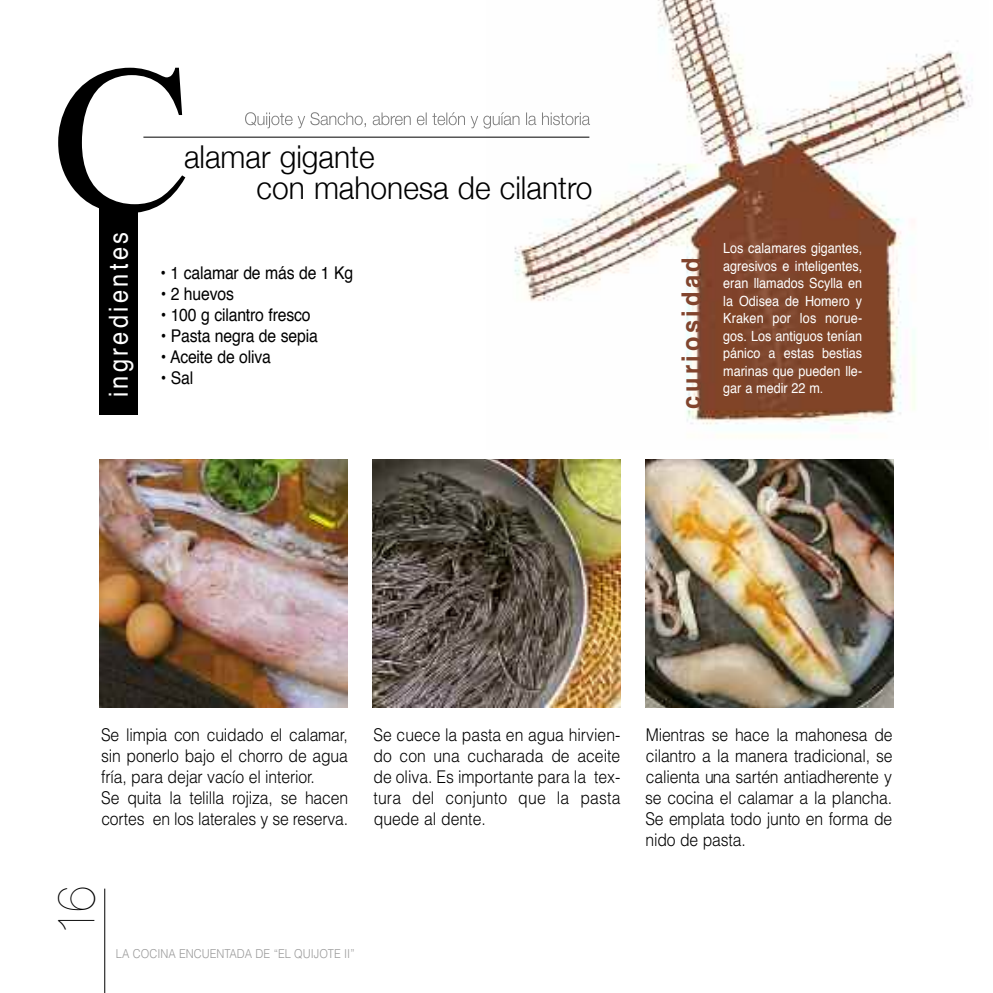
<style>
.page{position:relative;width:993px;height:993px;background:#fff}
.page>*{position:absolute;margin:0;border:0;box-sizing:border-box;transform-origin:0 0}
.t1{font:210px "Times New Roman";color:#000}
.t2{font:200 52.5px "Helvetica Neue";color:#000;scale:.9 1}
.t3{font:300 31.5px "Helvetica Neue";color:#000;scale:.95 1}
.t4{font:26.25px "Helvetica";letter-spacing:.14em;color:#fff;scale:.9 1}
.t5{font:700 26.25px "Helvetica";letter-spacing:.15em;color:#81442d;scale:.9 1}
.t6{font:300 17.5px/21px "Helvetica";letter-spacing:-.01em;color:#000;text-align:justify;scale:.9 1}
.t7{font:17.5px "Helvetica";letter-spacing:-.01em;color:#000;scale:.9 1}
.t8{font:14px/17.5px "Helvetica";color:#fff;text-align:justify;scale:.9 1}
.t9{font:300 12.25px "Helvetica";color:#999;scale:.9 1}
</style>
<div class="page">
<img style="left:486px;top:0;width:487px;height:428px">
<svg style="left:245px;top:112px;width:47px;height:16px"></svg>
<img style="left:501px;top:112px;width:89px;height:13px">
<div style="left:99px;top:207px;width:39px;height:208px;background:#000"></div>
<hr style="left:143px;top:137px;width:446px;height:1px;background:#000">
<hr style="left:104px;top:888px;width:1px;height:104px;background:#000">
<img style="left:99px;top:459px;width:248px;height:248px">
<img style="left:372px;top:459px;width:248px;height:248px">
<img style="left:645px;top:459px;width:248px;height:248px">
<h1 class="t1" style="left:50px;top:23px;width:144px">C</h1>
<h3 class="t3" style="left:184px;top:137px;width:202px">alamar gigante</h3>
<h3 class="t3" style="left:256px;top:168px;width:355px">con mahonesa de cilantro</h3>
<h3 class="t4" style="left:108px;top:397px;width:185px;rotate:-90deg">ingredientes</h3>
<p class="t7" style="left:160px;top:265px;width:215px">• 1 calamar de más de 1 Kg</p>
<p class="t7" style="left:161px;top:286px;width:83px">• 2 huevos</p>
<p class="t7" style="left:161px;top:307px;width:168px">• 100 g cilantro fresco</p>
<p class="t7" style="left:161px;top:328px;width:176px">• Pasta negra de sepia</p>
<p class="t7" style="left:161px;top:349px;width:124px">• Aceite de oliva</p>
<p class="t7" style="left:161px;top:370px;width:37px">• Sal</p>
<h3 class="t5" style="left:680px;top:409px;width:170px;rotate:-90deg">curiosidad</h3>
<p class="t8" style="left:723px;top:240px;width:156px">Los calamares gigantes, agresivos e inteligentes, eran llamados Scylla en la Odisea de Homero y Kraken por los norue&shy;gos. Los antiguos tenían pánico a estas bestias marinas que pueden lle&shy;gar a medir 22 m.</p>
<p class="t6" style="left:101px;top:725px;width:276px;text-align:left">Se limpia con cuidado el calamar, sin ponerlo bajo el chorro de agua fría, para dejar vacío el interior.<br>Se quita la telilla rojiza, se hacen cortes en los laterales y se reserva.</p>
<p class="t6" style="left:373px;top:725px;width:276px">Se cuece la pasta en agua hirvien&shy;do con una cucharada de aceite de oliva. Es importante para la tex&shy;tura del conjunto que la pasta quede al dente.</p>
<p class="t6" style="left:645px;top:725px;width:276px">Mientras se hace la mahonesa de cilantro a la manera tradicional, se calienta una sartén antiadherente y se cocina el calamar a la plancha.<br>Se emplata todo junto en forma de nido de pasta.</p>
<h2 class="t2" style="left:46px;top:935px;width:57px;rotate:-90deg">16</h2>
<p class="t9" style="left:116px;top:948px;width:266px">LA COCINA ENCUENTADA DE “EL QUIJOTE II”</p>
</div>
